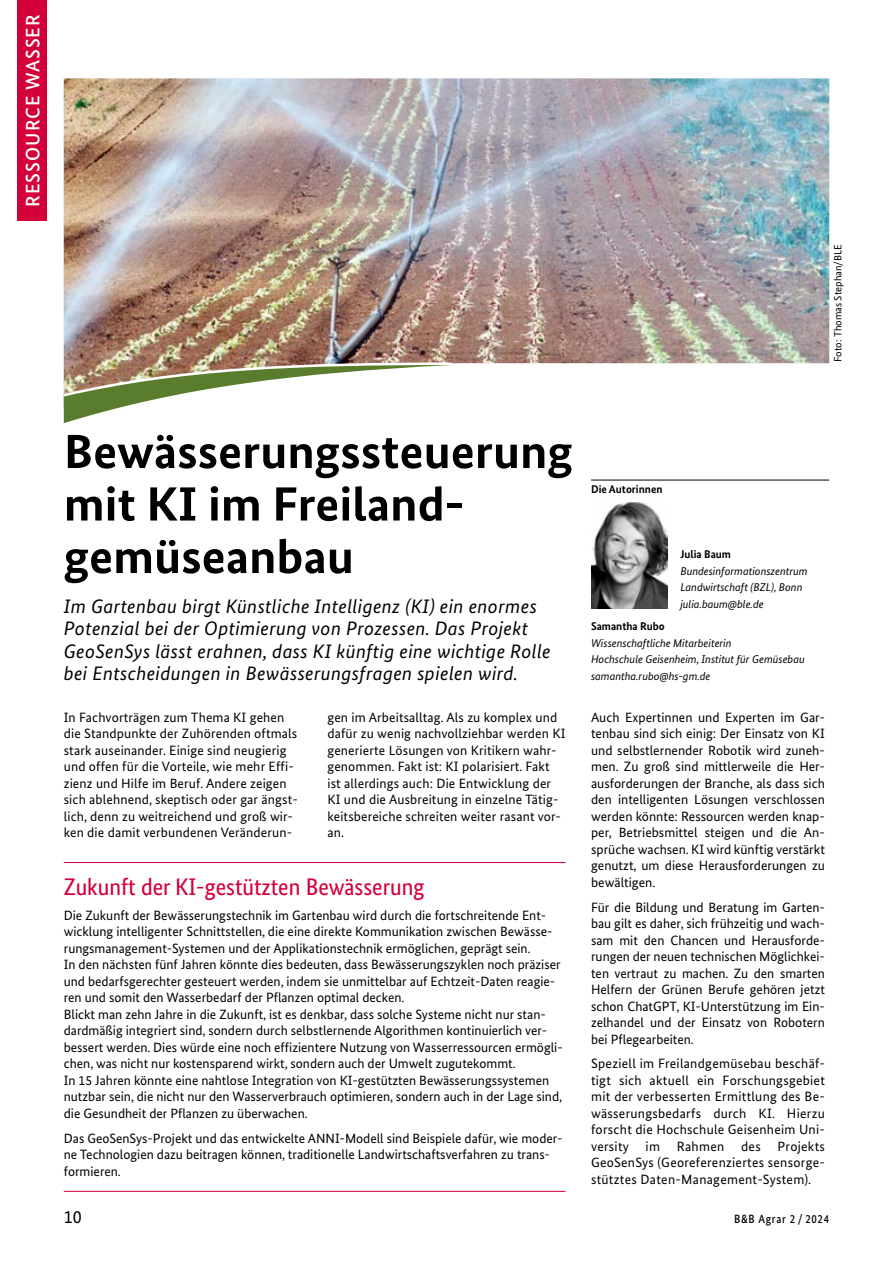
<style>
.page{position:relative;width:893px;height:1263px;background:#fff}
.page>*{position:absolute;margin:0;border:0;box-sizing:border-box;transform-origin:0 0}
.t1{font:700 48px/52.5px "Bundes Sans";color:#000;scale:1.05 1}
.t2{font:24px "Bundes Sans Cond";color:#d30039;scale:1.05 1}
.t3{font:italic 19.5px/22.5px "Bundes Sans";letter-spacing:.02em;color:#000}
.t4{font:500 19.5px "Bundes Sans";letter-spacing:.05em;color:#fff}
.t5{font:18px "Bundes Sans";color:#000}
.t6{font:13.5px/16.5px "Bundes Sans";color:#000}
.t7{font:500 12px "Bundes Sans";letter-spacing:.07em;color:#000;scale:.9 1}
.t8{font:italic 11.25px/16.5px "Bundes Sans";color:#000}
.t9{font:700 11.25px "Bundes Sans";color:#000}
.t10{font:10.5px "Bundes Sans";color:#000}
</style>
<div class="page">
<hr style="left:591px;top:480px;width:238px;height:1px;background:#000">
<img style="left:591px;top:502px;width:77px;height:106px">
<hr style="left:64px;top:1191px;width:502px;height:1px;background:#d30039">
<hr style="left:64px;top:862px;width:502px;height:1px;background:#d30039">
<img style="left:64px;top:78px;width:765px;height:286px">
<svg style="left:64px;top:362px;width:388px;height:61px"></svg>
<div style="left:17px;top:0;width:30px;height:221px;background:#d30039"></div>
<h3 class="t4" style="left:21px;top:207px;width:194px;rotate:-90deg">RESSOURCE WASSER</h3>
<p class="t10" style="left:832px;top:362px;width:119px;rotate:-90deg">Foto: Thomas Stephan/BLE</p>
<h1 class="t1" style="left:64px;top:425px;width:486px">Bewässerungssteuerung mit KI im Freiland&shy;gemüseanbau</h1>
<p class="t3" style="left:64px;top:594px;width:488px">Im Gartenbau birgt Künstliche Intelligenz (KI) ein enormes Potenzial bei der Optimierung von Prozessen. Das Projekt GeoSenSys lässt erahnen, dass KI künftig eine wichtige Rolle bei Entscheidungen in Bewässerungsfragen spielen wird.</p>
<p class="t6" style="left:64px;top:709px;width:236px">In Fachvorträgen zum Thema KI gehen die Standpunkte der Zuhörenden oftmals stark auseinander. Einige sind neugierig und offen für die Vorteile, wie mehr Effi&shy;zienz und Hilfe im Beruf. Andere zeigen sich ablehnend, skeptisch oder gar ängst&shy;lich, denn zu weitreichend und groß wir&shy;ken die damit verbundenen Veränderun-</p>
<p class="t6" style="left:327px;top:709px;width:240px">gen im Arbeitsalltag. Als zu komplex und dafür zu wenig nachvollziehbar werden KI generierte Lösungen von Kritikern wahr&shy;genommen. Fakt ist: KI polarisiert. Fakt ist allerdings auch: Die Entwicklung der KI und die Ausbreitung in einzelne Tätig&shy;keitsbereiche schreiten weiter rasant vor&shy;an.</p>
<p class="t6" style="left:591px;top:709px;width:235px;text-align:justify">Auch Expertinnen und Experten im Gar&shy;tenbau sind sich einig: Der Einsatz von KI und selbstlernender Robotik wird zuneh&shy;men. Zu groß sind mittlerweile die Her&shy;ausforderungen der Branche, als dass sich den intelligenten Lösungen verschlossen werden könnte: Ressourcen werden knap&shy;per, Betriebsmittel steigen und die An&shy;sprüche wachsen. KI wird künftig verstärkt genutzt, um diese Herausforderungen zu bewältigen.</p>
<p class="t6" style="left:591px;top:898px;width:235px;text-align:justify">Für die Bildung und Beratung im Garten&shy;bau gilt es daher, sich frühzeitig und wach&shy;sam mit den Chancen und Herausforde&shy;rungen der neuen technischen Möglichkei&shy;ten vertraut zu machen. Zu den smarten Helfern der Grünen Berufe gehören jetzt schon ChatGPT, KI-Unterstützung im Ein&shy;zelhandel und der Einsatz von Robotern bei Pflegearbeiten.</p>
<p class="t6" style="left:591px;top:1055px;width:235px;text-align:justify">Speziell im Freilandgemüsebau beschäf&shy;tigt sich aktuell ein Forschungsgebiet mit der verbesserten Ermittlung des Be&shy;wässerungsbedarfs durch KI. Hierzu forscht die Hochschule Geisenheim Uni&shy;versity im Rahmen des Projekts GeoSenSys (Georeferenziertes sensorge&shy;stütztes Daten-Management-System).</p>
<p class="t9" style="left:591px;top:482px;width:73px">Die Autorinnen</p>
<p class="t9" style="left:680px;top:547px;width:52px">Julia Baum</p>
<p class="t8" style="left:680px;top:562px;width:129px">Bundesinformationszentrum<br>Landwirtschaft (BZL), Bonn julia.baum@ble.de</p>
<p class="t9" style="left:591px;top:619px;width:75px">Samantha Rubo</p>
<p class="t8" style="left:591px;top:634px;width:215px">Wissenschaftliche Mitarbeiterin<br>Hochschule Geisenheim, Institut für Gemüsebau samantha.rubo@hs-gm.de</p>
<h2 class="t2" style="left:64px;top:873px;width:345px">Zukunft der KI-gestützten Bewässerung</h2>
<p class="t6" style="left:64px;top:907px;width:500px">Die Zukunft der Bewässerungstechnik im Gartenbau wird durch die fortschreitende Ent&shy;wicklung intelligenter Schnittstellen, die eine direkte Kommunikation zwischen Bewässe&shy;rungsmanagement-Systemen und der Applikationstechnik ermöglichen, geprägt sein.<br>In den nächsten fünf Jahren könnte dies bedeuten, dass Bewässerungszyklen noch präziser und bedarfsgerechter gesteuert werden, indem sie unmittelbar auf Echtzeit-Daten reagie&shy;ren und somit den Wasserbedarf der Pflanzen optimal decken.<br>Blickt man zehn Jahre in die Zukunft, ist es denkbar, dass solche Systeme nicht nur stan&shy;dardmäßig integriert sind, sondern durch selbstlernende Algorithmen kontinuierlich ver&shy;bessert werden. Dies würde eine noch effizientere Nutzung von Wasserressourcen ermögli&shy;chen, was nicht nur kostensparend wirkt, sondern auch der Umwelt zugutekommt.<br>In 15 Jahren könnte eine nahtlose Integration von KI-gestützten Bewässerungssystemen nutzbar sein, die nicht nur den Wasserverbrauch optimieren, sondern auch in der Lage sind, die Gesundheit der Pflanzen zu überwachen.</p>
<p class="t6" style="left:64px;top:1129px;width:500px">Das GeoSenSys-Projekt und das entwickelte ANNI-Modell sind Beispiele dafür, wie moder&shy;ne Technologien dazu beitragen können, traditionelle Landwirtschaftsverfahren zu trans&shy;formieren.</p>
<h3 class="t5" style="left:64px;top:1206px;width:19px">10</h3>
<p class="t7" style="left:734px;top:1212px;width:107px">B&amp;B Agrar 2 / 2024</p>
</div>
